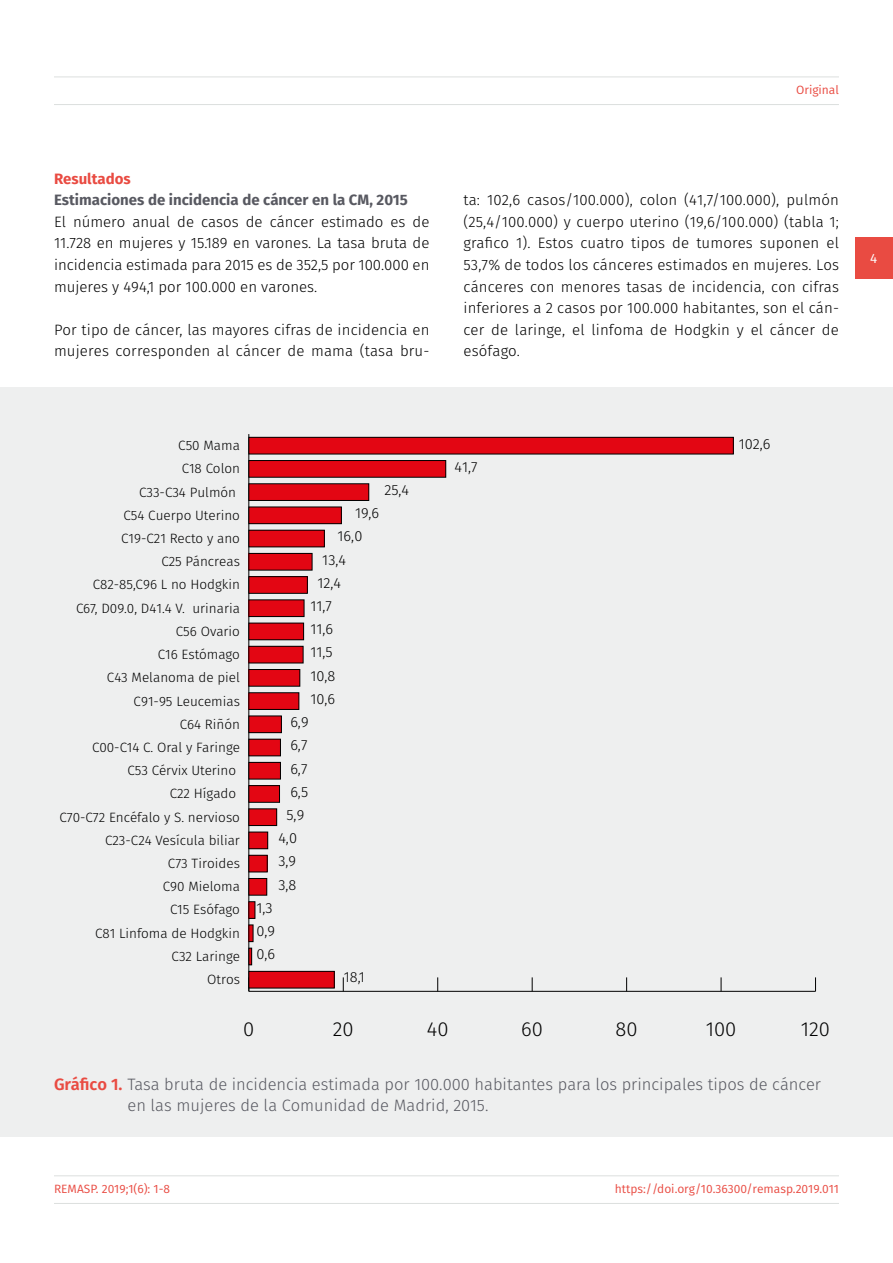
<style>
.page{position:relative;width:893px;height:1263px;background:#fff}
.page>*{position:absolute;margin:0;border:0;box-sizing:border-box;transform-origin:0 0}
.t1{font:300 20.25px "Fira Sans";color:#000}
.t2{font:300 16.5px/21px "Fira Sans";color:#585961}
.t3{font:300 15px/21.6px "Fira Sans";letter-spacing:.01em;color:#000;text-align:justify}
.t4{font:700 15px "Fira Sans";color:#585961}
.t5{font:700 15px "Fira Sans";color:#e94b42}
.t6{font:300 14.55px/23.2px "Fira Sans";color:#000}
.t7{font:300 13.5px "Fira Sans";color:#000}
.t8{font:13.5px "Fira Sans";color:#fff}
.t9{font:12px "Fira Sans";color:#e94b42}
.s1{font-weight:600;color:#e94b42}
</style>
<div class="page">
<hr style="left:54px;top:1175px;width:785px;height:1px;background:#dcdfde">
<hr style="left:54px;top:1203px;width:785px;height:1px;background:#dcdfde">
<hr style="left:54px;top:77px;width:785px;height:1px;background:#dcdfde">
<hr style="left:54px;top:104px;width:785px;height:1px;background:#dcdfde">
<div style="left:0;top:387px;width:893px;height:749px;background:#eeefef"></div>
<hr style="left:249px;top:991px;width:566px;height:1px;background:#000">
<svg style="left:343px;top:977px;width:1px;height:14px"></svg>
<svg style="left:437px;top:977px;width:1px;height:14px"></svg>
<svg style="left:532px;top:977px;width:1px;height:14px"></svg>
<svg style="left:626px;top:977px;width:1px;height:14px"></svg>
<svg style="left:721px;top:977px;width:1px;height:14px"></svg>
<svg style="left:815px;top:977px;width:1px;height:14px"></svg>
<hr style="left:248px;top:434px;width:1px;height:557px;background:#000">
<div style="left:249px;top:437px;width:484px;height:17px;background:#e30613"></div>
<div style="left:248px;top:437px;width:486px;height:17px;border:1px solid #000"></div>
<div style="left:249px;top:460px;width:197px;height:17px;background:#e30613"></div>
<div style="left:248px;top:460px;width:198px;height:18px;border:1px solid #000"></div>
<div style="left:249px;top:484px;width:120px;height:16px;background:#e30613"></div>
<div style="left:248px;top:483px;width:121px;height:18px;border:1px solid #000"></div>
<div style="left:249px;top:507px;width:92px;height:17px;background:#e30613"></div>
<div style="left:248px;top:507px;width:94px;height:17px;border:1px solid #000"></div>
<div style="left:249px;top:530px;width:75px;height:17px;background:#e30613"></div>
<div style="left:249px;top:553px;width:63px;height:17px;background:#e30613"></div>
<div style="left:248px;top:553px;width:64px;height:17px;border:1px solid #000"></div>
<div style="left:249px;top:577px;width:58px;height:16px;background:#e30613"></div>
<div style="left:248px;top:576px;width:60px;height:18px;border:1px solid #000"></div>
<div style="left:249px;top:600px;width:55px;height:16px;background:#e30613"></div>
<div style="left:248px;top:599px;width:56px;height:18px;border:1px solid #000"></div>
<div style="left:249px;top:623px;width:55px;height:17px;background:#e30613"></div>
<div style="left:249px;top:646px;width:54px;height:17px;background:#e30613"></div>
<div style="left:248px;top:646px;width:55px;height:17px;border:1px solid #000"></div>
<div style="left:249px;top:669px;width:51px;height:17px;background:#e30613"></div>
<div style="left:248px;top:669px;width:52px;height:17px;border:1px solid #000"></div>
<div style="left:249px;top:693px;width:50px;height:16px;background:#e30613"></div>
<div style="left:248px;top:692px;width:51px;height:18px;border:1px solid #000"></div>
<div style="left:249px;top:716px;width:32px;height:17px;background:#e30613"></div>
<div style="left:248px;top:716px;width:34px;height:17px;border:1px solid #000"></div>
<div style="left:249px;top:739px;width:31px;height:17px;background:#e30613"></div>
<div style="left:248px;top:739px;width:33px;height:17px;border:1px solid #000"></div>
<div style="left:249px;top:762px;width:31px;height:17px;background:#e30613"></div>
<div style="left:248px;top:762px;width:33px;height:17px;border:1px solid #000"></div>
<div style="left:249px;top:786px;width:30px;height:16px;background:#e30613"></div>
<div style="left:248px;top:785px;width:32px;height:18px;border:1px solid #000"></div>
<div style="left:249px;top:809px;width:28px;height:16px;background:#e30613"></div>
<div style="left:248px;top:808px;width:29px;height:18px;border:1px solid #000"></div>
<div style="left:249px;top:832px;width:19px;height:17px;background:#e30613"></div>
<div style="left:248px;top:832px;width:20px;height:17px;border:1px solid #000"></div>
<div style="left:249px;top:855px;width:18px;height:17px;background:#e30613"></div>
<div style="left:248px;top:855px;width:20px;height:17px;border:1px solid #000"></div>
<div style="left:249px;top:878px;width:18px;height:17px;background:#e30613"></div>
<div style="left:248px;top:878px;width:19px;height:17px;border:1px solid #000"></div>
<div style="left:249px;top:902px;width:6px;height:16px;background:#e30613"></div>
<div style="left:248px;top:901px;width:7px;height:18px;border:1px solid #000"></div>
<svg style="left:249px;top:925px;width:4px;height:17px"></svg>
<div style="left:248px;top:948px;width:4px;height:17px;border:1px solid #000"></div>
<div style="left:249px;top:971px;width:85px;height:17px;background:#e30613"></div>
<div style="left:248px;top:971px;width:87px;height:17px;border:1px solid #000"></div>
<div style="left:855px;top:237px;width:38px;height:42px;background:#e94b42"></div>
<p class="t5" style="left:54px;top:166px;width:78px">Resultados</p>
<p class="t4" style="left:54px;top:187px;width:355px">Estimaciones de incidencia de cáncer en la CM, 2015</p>
<p class="t3" style="left:54px;top:211px;width:377px">El número anual de casos de cáncer estimado es de 11.728 en mujeres y 15.189 en varones. La tasa bruta de incidencia estimada para 2015 es de 352,5 por 100.000 en mujeres y 494,1 por 100.000 en varones.</p>
<p class="t3" style="left:54px;top:319px;width:377px">Por tipo de cáncer, las mayores cifras de incidencia en mujeres corresponden al cáncer de mama (tasa bru-</p>
<p class="t9" style="left:796px;top:81px;width:44px">Original</p>
<p class="t3" style="left:463px;top:189px;width:377px">ta: 102,6 casos/100.000), colon (41,7/100.000), pulmón (25,4/100.000) y cuerpo uterino (19,6/100.000) (tabla 1; grafico 1). Estos cuatro tipos de tumores suponen el 53,7% de todos los cánceres estimados en mujeres. Los cánceres con menores tasas de incidencia, con cifras inferiores a 2 casos por 100.000 habitantes, son el cán&shy;cer de laringe, el linfoma de Hodgkin y el cáncer de esófago.</p>
<p class="t7" style="left:178px;top:436px;width:63px">C50 Mama</p>
<p class="t6" style="left:739px;top:432px;width:33px">102,6</p>
<p class="t6" style="left:455px;top:455px;width:25px">41,7</p>
<p class="t6" style="left:384px;top:478px;width:26px">25,4</p>
<p class="t6" style="left:355px;top:501px;width:26px">19,6</p>
<p class="t6" style="left:338px;top:525px;width:26px">16,0</p>
<p class="t6" style="left:322px;top:548px;width:25px">13,4</p>
<p class="t6" style="left:318px;top:571px;width:25px">12,4</p>
<p class="t6" style="left:310px;top:594px;width:23px">11,7</p>
<p class="t6" style="left:310px;top:617px;width:24px">11,6</p>
<p class="t6" style="left:310px;top:641px;width:24px">11,5</p>
<p class="t6" style="left:310px;top:664px;width:26px">10,8</p>
<p class="t6" style="left:310px;top:687px;width:26px">10,6</p>
<p class="t6" style="left:290px;top:710px;width:20px">6,9</p>
<p class="t6" style="left:290px;top:733px;width:19px">6,7</p>
<p class="t6" style="left:290px;top:757px;width:19px">6,7</p>
<p class="t6" style="left:290px;top:780px;width:19px">6,5</p>
<p class="t6" style="left:286px;top:803px;width:19px">5,9</p>
<p class="t6" style="left:278px;top:826px;width:20px">4,0</p>
<p class="t6" style="left:278px;top:849px;width:19px">3,9</p>
<p class="t6" style="left:278px;top:873px;width:20px">3,8</p>
<p class="t6" style="left:256px;top:896px;width:20px">1,3<br>0,9<br>0,6</p>
<p class="t6" style="left:344px;top:966px;width:23px">18,1</p>
<p class="t7" style="left:182px;top:459px;width:60px">C18 Colon</p>
<p class="t7" style="left:139px;top:482px;width:99px">C33-C34 Pulmón</p>
<p class="t7" style="left:124px;top:505px;width:118px">C54 Cuerpo Uterino</p>
<p class="t7" style="left:121px;top:529px;width:120px">C19-C21 Recto y ano</p>
<p class="t7" style="left:161px;top:552px;width:80px">C25 Páncreas</p>
<p class="t7" style="left:93px;top:575px;width:149px">C82-85,C96 L no Hodgkin</p>
<p class="t7" style="left:76px;top:598px;width:165px">C67, D09.0, D41.4 V. urinaria</p>
<p class="t7" style="left:176px;top:622px;width:66px">C56 Ovario</p>
<p class="t7" style="left:158px;top:645px;width:84px">C16 Estómago</p>
<p class="t7" style="left:107px;top:668px;width:134px">C43 Melanoma de piel</p>
<p class="t7" style="left:134px;top:691px;width:108px">C91-95 Leucemias</p>
<p class="t7" style="left:180px;top:714px;width:62px">C64 Riñón</p>
<p class="t7" style="left:92px;top:738px;width:149px">C00-C14 C. Oral y Faringe</p>
<p class="t7" style="left:127px;top:761px;width:110px">C53 Cérvix Uterino</p>
<p class="t7" style="left:170px;top:784px;width:68px">C22 Hígado</p>
<p class="t7" style="left:59px;top:807px;width:182px">C70-C72 Encéfalo y S. nervioso</p>
<p class="t7" style="left:105px;top:830px;width:136px">C23-C24 Vesícula biliar</p>
<p class="t7" style="left:168px;top:854px;width:74px">C73 Tiroides</p>
<p class="t7" style="left:163px;top:877px;width:79px">C90 Mieloma</p>
<p class="t7" style="left:170px;top:900px;width:71px">C15 Esófago</p>
<p class="t7" style="left:95px;top:923px;width:146px">C81 Linfoma de Hodgkin</p>
<p class="t7" style="left:172px;top:947px;width:70px">C32 Laringe</p>
<p class="t7" style="left:207px;top:970px;width:34px">Otros</p>
<h1 class="t1" style="left:243px;top:1014px;width:13px">0</h1>
<h1 class="t1" style="left:333px;top:1014px;width:22px">20</h1>
<h1 class="t1" style="left:427px;top:1014px;width:23px">40</h1>
<h1 class="t1" style="left:521px;top:1014px;width:23px">60</h1>
<h1 class="t1" style="left:616px;top:1014px;width:24px">80</h1>
<h1 class="t1" style="left:706px;top:1014px;width:32px">100</h1>
<h1 class="t1" style="left:801px;top:1014px;width:31px">120</h1>
<p class="t2" style="left:128px;top:1074px;width:695px;text-indent:-74px"><span class="s1">Gráfico 1.</span> Tasa bruta de incidencia estimada por 100.000 habitantes para los principales tipos de cáncer en las mujeres de la Comunidad de Madrid, 2015.</p>
<p class="t9" style="left:54px;top:1180px;width:118px">REMASP. 2019;1(6): 1-8</p>
<p class="t9" style="left:615px;top:1180px;width:226px">https://doi.org/10.36300/remasp.2019.011</p>
<p class="t8" style="left:870px;top:248px;width:9px">4</p>
</div>
